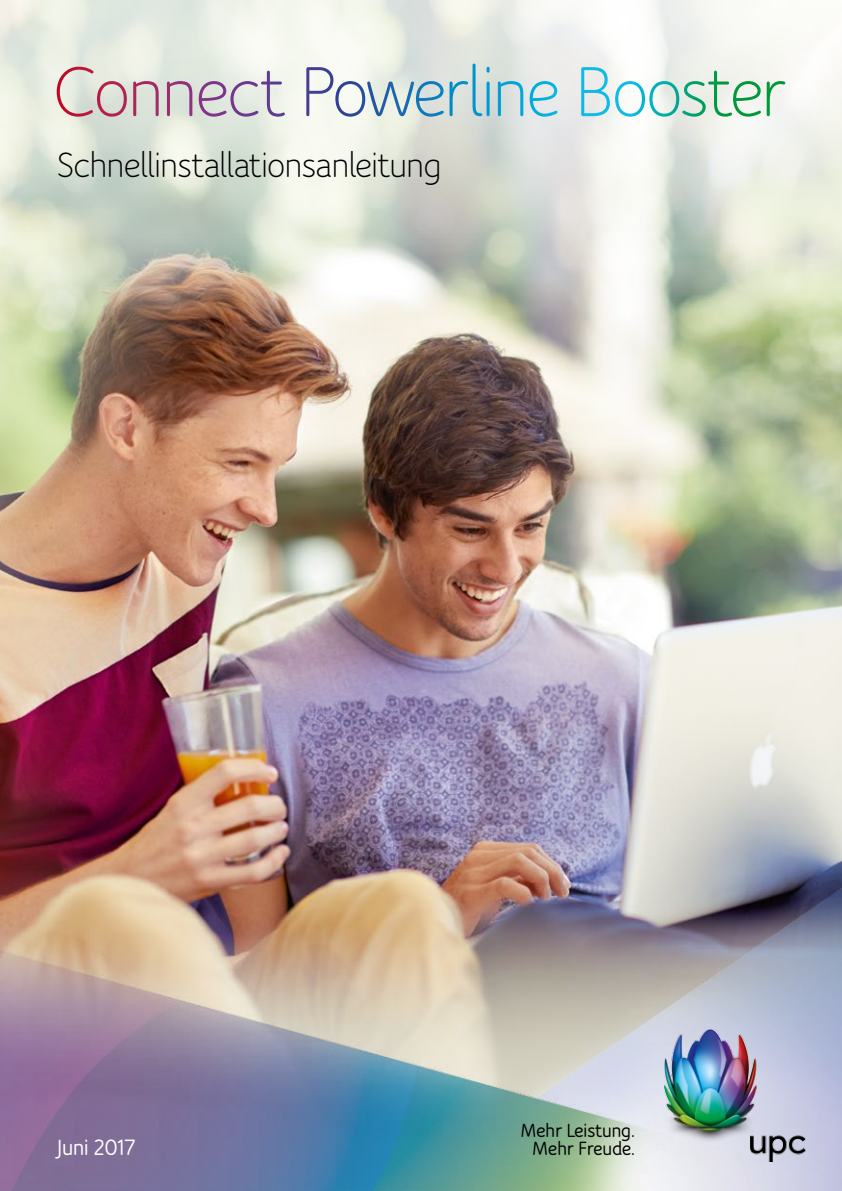
<style>
.page{position:relative;width:842px;height:1191px;background:#fff}
.page>*{position:absolute;margin:0;border:0;box-sizing:border-box;transform-origin:0 0}
.t1{font:38px "Bloom Speak OT";letter-spacing:-.01em;color:#000}
.t2{font:700 24px "Bloom Speak OT";letter-spacing:-.01em;color:#fff}
.t3{font:700 20.6px/18px "Bloom Speak OT";letter-spacing:.005em;color:#000;text-align:center}
</style>
<div class="page">
<img style="left:0;top:317px;width:842px;height:604px">
<img style="left:371px;top:873px;width:471px;height:48px">
<img style="left:0;top:921px;width:842px;height:270px">
<img style="left:664px;top:1029px;width:141px;height:132px">
<svg style="left:0;top:0;width:842px;height:317px"></svg>
<svg style="left:57px;top:64px;width:728px;height:53px"></svg>
<p class="t1" style="left:57px;top:143px;width:386px">Schnellinstallationsanleitung</p>
<p class="t2" style="left:57px;top:1133px;width:80px">Juni 2017</p>
<p class="t3" style="left:520px;top:1121px;width:116px">Mehr Leistung.<br>Mehr Freude.</p>
</div>
